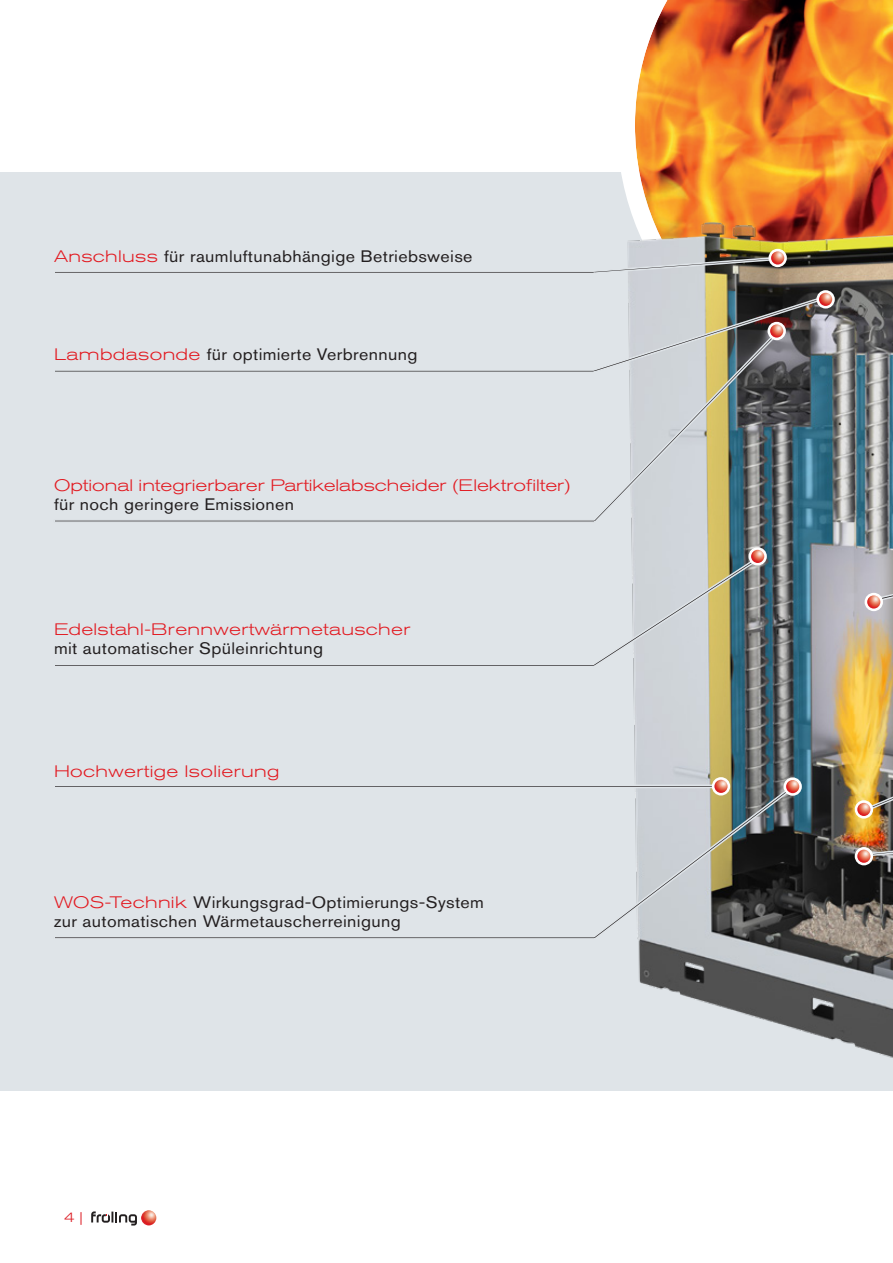
<style>
.page{position:relative;width:893px;height:1263px;background:#fff}
.page>*{position:absolute;margin:0;border:0;box-sizing:border-box;transform-origin:0 0}
.t1{font:16.5px "Akzidenz Grotesk BQ";letter-spacing:.02em;color:#231f20;scale:1.08 1}
.t2{font:300 expanded 16.5px "Akzidenz Grotesk BQ";color:#e21a21;scale:1.08 1}
.t3{font:300 expanded 16.5px "Akzidenz Grotesk BQ";letter-spacing:.02em;color:#e21a21;scale:1.08 1}
.t4{font:300 expanded 13.5px "Akzidenz Grotesk BQ";color:#dc1820;scale:1.08 1}
.s1{font-weight:300;font-stretch:expanded;color:#e21a21}
</style>
<div class="page">
<div style="left:0;top:172px;width:893px;height:918px;background:#dfe4e8"></div>
<svg style="left:91px;top:1211px;width:46px;height:14px"></svg>
<img style="left:141px;top:1210px;width:15px;height:15px;border-radius:8px">
<svg style="left:621px;top:0;width:272px;height:222px;background:#e68739"></svg>
<img style="left:627px;top:222px;width:266px;height:836px">
<svg style="left:55px;top:256px;width:725px;height:19px"></svg>
<svg style="left:768px;top:249px;width:19px;height:18px"></svg>
<img style="left:771px;top:251px;width:13px;height:14px;border-radius:7px">
<svg style="left:627px;top:295px;width:198px;height:79px;background:#868682"></svg>
<svg style="left:816px;top:290px;width:19px;height:19px"></svg>
<svg style="left:819px;top:293px;width:13px;height:13px"></svg>
<svg style="left:55px;top:331px;width:724px;height:193px"></svg>
<svg style="left:767px;top:322px;width:19px;height:18px"></svg>
<img style="left:770px;top:324px;width:13px;height:14px;border-radius:7px">
<svg style="left:55px;top:556px;width:705px;height:112px"></svg>
<svg style="left:748px;top:547px;width:19px;height:19px"></svg>
<svg style="left:751px;top:550px;width:13px;height:13px"></svg>
<svg style="left:712px;top:777px;width:18px;height:18px"></svg>
<img style="left:714px;top:780px;width:14px;height:13px;border-radius:7px">
<svg style="left:855px;top:800px;width:18px;height:19px"></svg>
<img style="left:857px;top:657px;width:36px;height:201px">
<svg style="left:855px;top:847px;width:18px;height:18px"></svg>
<img style="left:857px;top:849px;width:13px;height:14px;border-radius:7px">
<svg style="left:55px;top:784px;width:740px;height:156px"></svg>
<svg style="left:783px;top:777px;width:19px;height:19px"></svg>
<svg style="left:786px;top:780px;width:13px;height:13px"></svg>
<svg style="left:873px;top:516px;width:20px;height:87px;background:#a7abb0"></svg>
<div style="left:865px;top:593px;width:18px;height:18px;background:#fff;border-radius:50%"></div>
<img style="left:867px;top:595px;width:13px;height:14px;border-radius:7px">
<p class="t1" style="left:54px;top:246px;width:389px"><span class="s1">Anschluss</span> für raumluftunabhängige Betriebsweise</p>
<p class="t1" style="left:54px;top:345px;width:338px"><span class="s1">Lambdasonde</span> für optimierte Verbrennung</p>
<p class="t2" style="left:54px;top:476px;width:480px">Optional integrierbarer Partikelabscheider (Elektrofilter)</p>
<p class="t1" style="left:54px;top:495px;width:224px">für noch geringere Emissionen</p>
<p class="t3" style="left:54px;top:620px;width:332px">Edelstahl-Brennwertwärmetauscher</p>
<p class="t1" style="left:54px;top:639px;width:251px">mit automatischer Spüleinrichtung</p>
<p class="t3" style="left:54px;top:762px;width:210px">Hochwertige Isolierung</p>
<p class="t1" style="left:54px;top:892px;width:400px"><span class="s1">WOS-Technik</span> Wirkungsgrad-Optimierungs-System</p>
<p class="t1" style="left:54px;top:911px;width:322px">zur automatischen Wärmetauscherreinigung</p>
<p class="t4" style="left:64px;top:1210px;width:19px">4 |</p>
</div>
